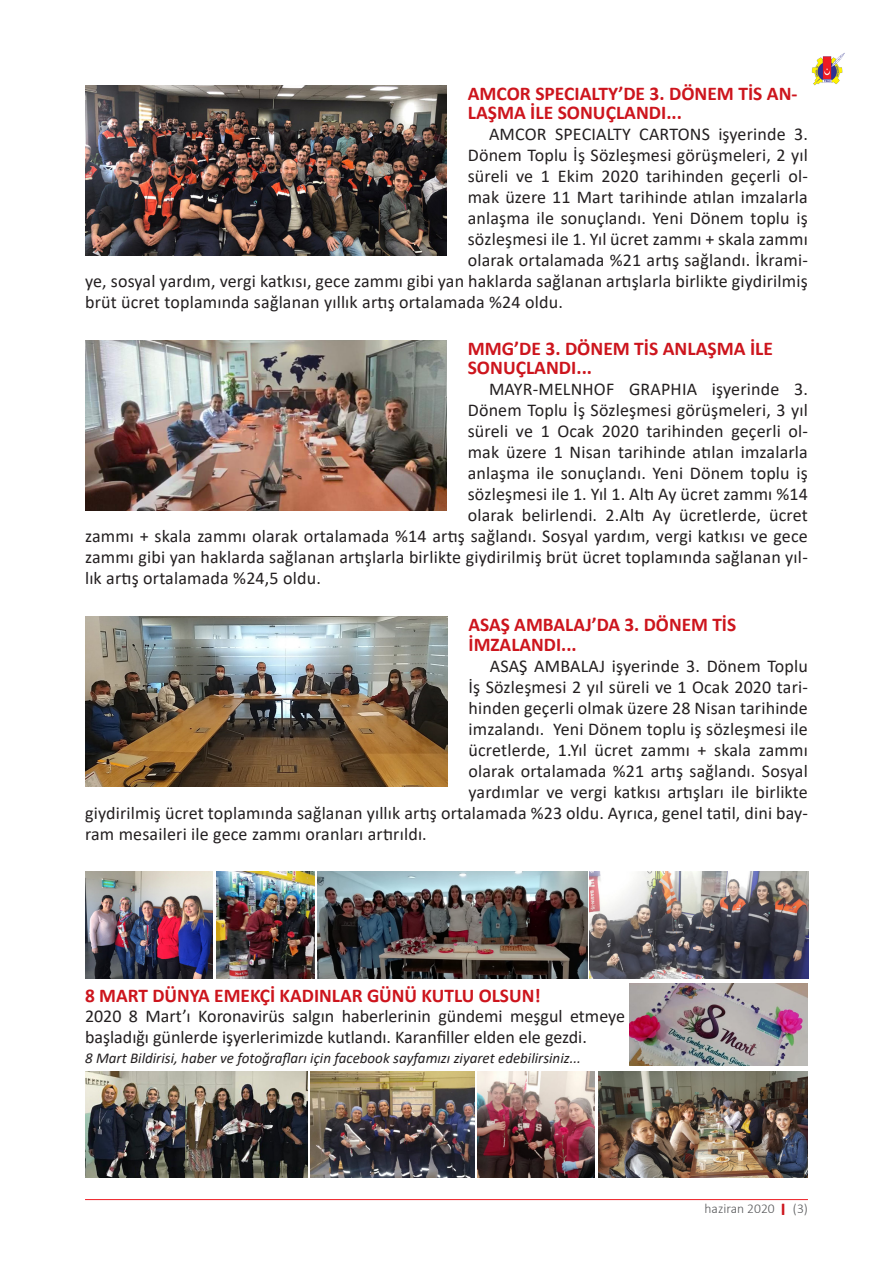
<style>
.page{position:relative;width:893px;height:1263px;background:#fff}
.page>*{position:absolute;margin:0;border:0;box-sizing:border-box;transform-origin:0 0}
.t1{font:700 19.5px/19.5px "Calibri";color:#cd151d}
.t2{font:18px/20.4px "Calibri";letter-spacing:.01em;color:#231f20}
.t3{font:italic 15px "Calibri";color:#231f20}
.t4{font:300 13.65px "Calibri";color:#57585a}
.s1{font-weight:700;font-size:18.15px;color:#cd151d}
</style>
<div class="page">
<hr style="left:85px;top:1199px;width:723px;height:1px;background:#ee1d23">
<img style="left:811px;top:53px;width:34px;height:32px">
<img style="left:85px;top:617px;width:362px;height:170px">
<img style="left:85px;top:340px;width:361px;height:170px">
<img style="left:85px;top:85px;width:361px;height:170px">
<img style="left:630px;top:983px;width:178px;height:82px">
<img style="left:318px;top:872px;width:269px;height:106px">
<img style="left:590px;top:872px;width:218px;height:106px">
<img style="left:311px;top:1071px;width:163px;height:107px">
<img style="left:478px;top:1071px;width:117px;height:107px">
<img style="left:598px;top:1071px;width:210px;height:107px">
<img style="left:216px;top:872px;width:98px;height:106px">
<img style="left:85px;top:872px;width:128px;height:106px">
<img style="left:85px;top:1071px;width:223px;height:107px">
<p class="t1" style="left:468px;top:83px;width:331px">AMCOR SPECIALTY’DE 3. DÖNEM TİS AN-<br>LAŞMA İLE SONUÇLANDI...</p>
<p class="t2" style="left:489px;top:124px;width:320px">AMCOR SPECIALTY CARTONS işyerinde 3.</p>
<p class="t2" style="left:468px;top:145px;width:342px">Dönem Toplu İş Sözleşmesi görüşmeleri, 2 yıl</p>
<p class="t2" style="left:468px;top:166px;width:342px">süreli ve 1 Ekim 2020 tarihinden geçerli ol-</p>
<p class="t2" style="left:468px;top:187px;width:342px">mak üzere 11 Mart tarihinde atılan imzalarla</p>
<p class="t2" style="left:468px;top:208px;width:342px">anlaşma ile sonuçlandı. Yeni Dönem toplu iş</p>
<p class="t2" style="left:468px;top:229px;width:342px">sözleşmesi ile 1. Yıl ücret zammı + skala zammı</p>
<p class="t2" style="left:468px;top:250px;width:342px">olarak ortalamada %21 artış sağlandı. İkrami-</p>
<p class="t2" style="left:85px;top:271px;width:724px">ye, sosyal yardım, vergi katkısı, gece zammı gibi yan haklarda sağlanan artışlarla birlikte giydirilmiş</p>
<p class="t2" style="left:85px;top:292px;width:479px">brüt ücret toplamında sağlanan yıllık artış ortalamada %24 oldu.</p>
<p class="t1" style="left:468px;top:338px;width:307px">MMG’DE 3. DÖNEM TİS ANLAŞMA İLE<br>SONUÇLANDI...</p>
<p class="t2" style="left:489px;top:379px;width:320px">MAYR-MELNHOF GRAPHIA işyerinde 3.</p>
<p class="t2" style="left:468px;top:400px;width:342px">Dönem Toplu İş Sözleşmesi görüşmeleri, 3 yıl</p>
<p class="t2" style="left:468px;top:421px;width:342px">süreli ve 1 Ocak 2020 tarihinden geçerli ol-</p>
<p class="t2" style="left:468px;top:442px;width:342px">mak üzere 1 Nisan tarihinde atılan imzalarla</p>
<p class="t2" style="left:468px;top:463px;width:342px">anlaşma ile sonuçlandı. Yeni Dönem toplu iş</p>
<p class="t2" style="left:468px;top:484px;width:342px">sözleşmesi ile 1. Yıl 1. Altı Ay ücret zammı %14</p>
<p class="t2" style="left:468px;top:505px;width:342px">olarak belirlendi. 2.Altı Ay ücretlerde, ücret</p>
<p class="t2" style="left:85px;top:526px;width:724px">zammı + skala zammı olarak ortalamada %14 artış sağlandı. Sosyal yardım, vergi katkısı ve gece</p>
<p class="t2" style="left:85px;top:547px;width:724px">zammı gibi yan haklarda sağlanan artışlarla birlikte giydirilmiş brüt ücret toplamında sağlanan yıl-</p>
<p class="t2" style="left:85px;top:568px;width:237px">lık artış ortalamada %24,5 oldu.</p>
<p class="t1" style="left:468px;top:615px;width:269px">ASAŞ AMBALAJ’DA 3. DÖNEM TİS<br>İMZALANDI...</p>
<p class="t2" style="left:490px;top:655px;width:320px">ASAŞ AMBALAJ işyerinde 3. Dönem Toplu</p>
<p class="t2" style="left:468px;top:676px;width:341px">İş Sözleşmesi 2 yıl süreli ve 1 Ocak 2020 tari-</p>
<p class="t2" style="left:468px;top:697px;width:341px">hinden geçerli olmak üzere 28 Nisan tarihinde</p>
<p class="t2" style="left:468px;top:718px;width:341px">imzalandı. Yeni Dönem toplu iş sözleşmesi ile</p>
<p class="t2" style="left:468px;top:739px;width:341px">ücretlerde, 1.Yıl ücret zammı + skala zammı</p>
<p class="t2" style="left:468px;top:760px;width:341px">olarak ortalamada %21 artış sağlandı. Sosyal</p>
<p class="t2" style="left:468px;top:781px;width:341px">yardımlar ve vergi katkısı artışları ile birlikte</p>
<p class="t2" style="left:85px;top:802px;width:724px">giydirilmiş ücret toplamında sağlanan yıllık artış ortalamada %23 oldu. Ayrıca, genel tatil, dini bay-</p>
<p class="t2" style="left:85px;top:823px;width:343px">ram mesaileri ile gece zammı oranları artırıldı.</p>
<p class="t1" style="left:85px;top:985px;width:457px">8 MART DÜNYA EMEKÇİ KADINLAR GÜNÜ KUTLU OLSUN!</p>
<p class="t2" style="left:85px;top:1006px;width:542px">2020 8 Mart’ı Koronavirüs salgın haberlerinin gündemi meşgul etmeye başladığı günlerde işyerlerimizde kutlandı. Karanfiller elden ele gezdi.</p>
<p class="t3" style="left:85px;top:1048px;width:497px">8 Mart Bildirisi, haber ve fotoğrafları için facebook sayfamızı ziyaret edebilirsiniz...</p>
<p class="t4" style="left:705px;top:1200px;width:105px">haziran 2020 <span class="s1">I</span> (3)</p>
</div>
